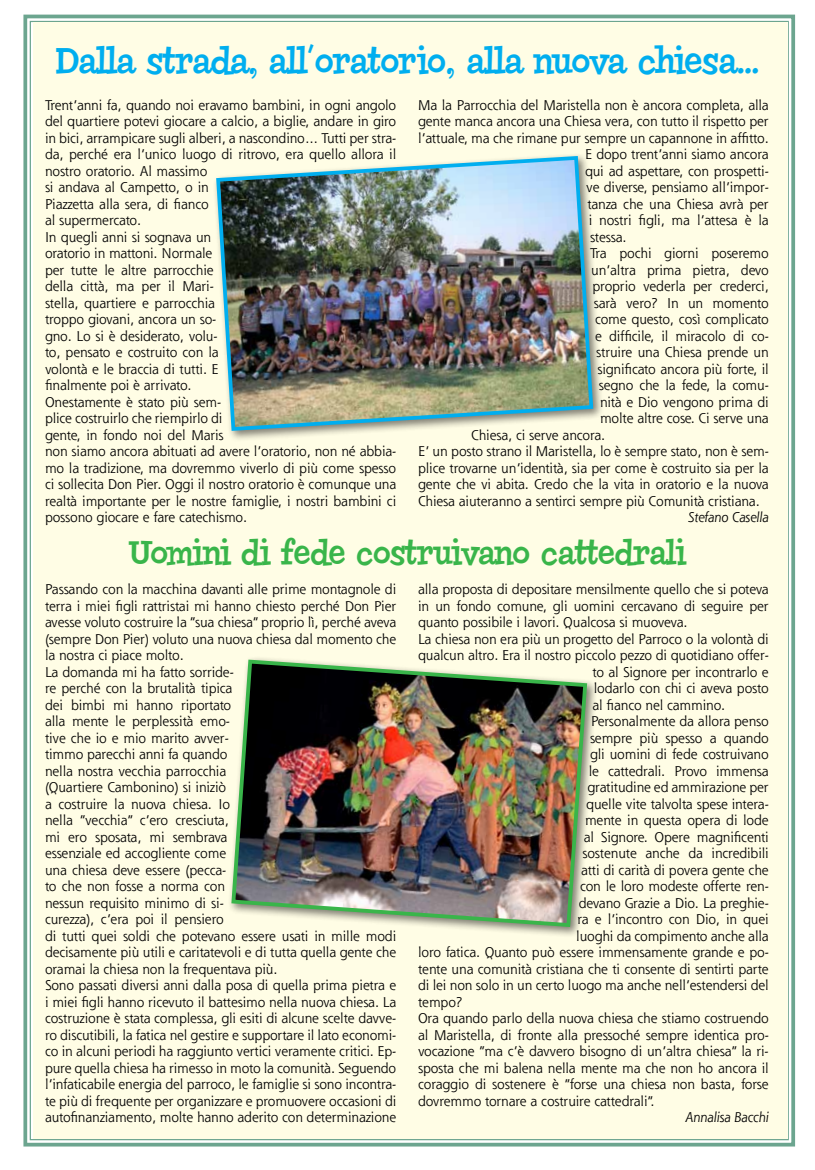
<style>
.page{position:relative;width:815px;height:1170px;background:#fff}
.page>*{position:absolute;margin:0;border:0;box-sizing:border-box;transform-origin:0 0}
.t1{font:36.25px "Chowderhead";color:#00aeef}
.t2{font:33.75px "Chowderhead";color:#39b54a}
.t3{font:13.75px/16.5px "Shannon Std";letter-spacing:-.01em;color:#000}
.t4{font:italic 13.75px "Shannon Std";letter-spacing:-.01em;color:#000}
</style>
<div class="page">
<img style="left:23px;top:14px;width:773px;height:1133px">
<h1 class="t1" style="left:56px;top:40px;width:705px">Dalla strada, all’oratorio, alla nuova chiesa…</h1>
<p class="t3" style="left:45px;top:96px;width:353px">Trent’anni fa, quando noi eravamo bambini, in ogni angolo del quartiere potevi giocare a calcio, a biglie, andare in giro in bici, arrampicare sugli alberi, a nascondino… Tutti per stra&shy;da, perché era l’unico luogo di ritrovo, era quello allora il nostro oratorio. Al massimo<br>si andava al Campetto, o in<br>Piazzetta alla sera, di fianco<br>al supermercato.<br>In quegli anni si sognava un<br>oratorio in mattoni. Normale<br>per tutte le altre parrocchie<br>della città, ma per il Mari-<br>stella, quartiere e parrocchia<br>troppo giovani, ancora un so-<br>gno. Lo si è desiderato, volu-<br>to, pensato e costruito con la<br>volontà e le braccia di tutti. E<br>finalmente poi è arrivato.<br>Onestamente è stato più sem-<br>plice costruirlo che riempirlo di<br>gente, in fondo noi del Maris<br>non siamo ancora abituati ad avere l’oratorio, non né abbia&shy;mo la tradizione, ma dovremmo viverlo di più come spesso ci sollecita Don Pier. Oggi il nostro oratorio è comunque una realtà importante per le nostre famiglie, i nostri bambini ci possono giocare e fare catechismo.</p>
<p class="t3" style="left:418px;top:96px;width:352px">Ma la Parrocchia del Maristella non è ancora completa, alla</p>
<p class="t3" style="left:418px;top:113px;width:352px">gente manca ancora una Chiesa vera, con tutto il rispetto per</p>
<p class="t3" style="left:418px;top:129px;width:352px">l’attuale, ma che rimane pur sempre un capannone in affitto.</p>
<p class="t3" style="left:585px;top:146px;width:185px">E dopo trent’anni siamo ancora</p>
<p class="t3" style="left:585px;top:162px;width:185px">qui ad aspettare, con prospetti-</p>
<p class="t3" style="left:586px;top:179px;width:184px">ve diverse, pensiamo all’impor-</p>
<p class="t3" style="left:587px;top:195px;width:183px">tanza che una Chiesa avrà per</p>
<p class="t3" style="left:589px;top:212px;width:181px">i nostri figli, ma l’attesa è la</p>
<p class="t3" style="left:590px;top:228px;width:38px">stessa.</p>
<p class="t3" style="left:590px;top:245px;width:180px">Tra pochi giorni poseremo</p>
<p class="t3" style="left:591px;top:261px;width:179px">un’altra prima pietra, devo</p>
<p class="t3" style="left:592px;top:278px;width:178px">proprio vederla per crederci,</p>
<p class="t3" style="left:594px;top:294px;width:176px">sarà vero? In un momento</p>
<p class="t3" style="left:595px;top:311px;width:175px">come questo, così complicato</p>
<p class="t3" style="left:595px;top:327px;width:175px">e difficile, il miracolo di co-</p>
<p class="t3" style="left:596px;top:344px;width:174px">struire una Chiesa prende un</p>
<p class="t3" style="left:598px;top:360px;width:173px">significato ancora più forte, il</p>
<p class="t3" style="left:599px;top:377px;width:171px">segno che la fede, la comu-</p>
<p class="t3" style="left:600px;top:393px;width:170px">nità e Dio vengono prima di</p>
<p class="t3" style="left:600px;top:410px;width:170px">molte altre cose. Ci serve una</p>
<p class="t3" style="left:471px;top:426px;width:136px">Chiesa, ci serve ancora.</p>
<p class="t3" style="left:418px;top:443px;width:352px">E’ un posto strano il Maristella, lo è sempre stato, non è sem-</p>
<p class="t3" style="left:418px;top:459px;width:352px">plice trovarne un’identità, sia per come è costruito sia per la</p>
<p class="t3" style="left:418px;top:476px;width:352px">gente che vi abita. Credo che la vita in oratorio e la nuova</p>
<p class="t3" style="left:418px;top:492px;width:343px">Chiesa aiuteranno a sentirci sempre più Comunità cristiana.</p>
<p class="t4" style="left:688px;top:508px;width:82px">Stefano Casella</p>
<h2 class="t2" style="left:129px;top:533px;width:558px">Uomini di fede costruivano cattedrali</h2>
<p class="t3" style="left:45px;top:580px;width:353px">Passando con la macchina davanti alle prime montagnole di terra i miei figli rattristai mi hanno chiesto perché Don Pier avesse voluto costruire la “sua chiesa” proprio lì, perché aveva (sempre Don Pier) voluto una nuova chiesa dal momento che la nostra ci piace molto.<br>La domanda mi ha fatto sorride-<br>re perché con la brutalità tipica<br>dei bimbi mi hanno riportato<br>alla mente le perplessità emo-<br>tive che io e mio marito avver-<br>timmo parecchi anni fa quando<br>nella nostra vecchia parrocchia<br>(Quartiere Cambonino) si iniziò<br>a costruire la nuova chiesa. Io<br>nella “vecchia” c’ero cresciuta,<br>mi ero sposata, mi sembrava<br>essenziale ed accogliente come<br>una chiesa deve essere (pecca-<br>to che non fosse a norma con<br>nessun requisito minimo di si-<br>curezza), c’era poi il pensiero<br>di tutti quei soldi che potevano essere usati in mille modi decisamente più utili e caritatevoli e di tutta quella gente che oramai la chiesa non la frequentava più.<br>Sono passati diversi anni dalla posa di quella prima pietra e i miei figli hanno ricevuto il battesimo nella nuova chiesa. La costruzione è stata complessa, gli esiti di alcune scelte davve&shy;ro discutibili, la fatica nel gestire e supportare il lato economi&shy;co in alcuni periodi ha raggiunto vertici veramente critici. Ep&shy;pure quella chiesa ha rimesso in moto la comunità. Seguendo l’infaticabile energia del parroco, le famiglie si sono incontra&shy;te più di frequente per organizzare e promuovere occasioni di autofinanziamento, molte hanno aderito con determinazione</p>
<p class="t3" style="left:418px;top:580px;width:352px">alla proposta di depositare mensilmente quello che si poteva</p>
<p class="t3" style="left:418px;top:597px;width:352px">in un fondo comune, gli uomini cercavano di seguire per</p>
<p class="t3" style="left:418px;top:613px;width:271px">quanto possibile i lavori. Qualcosa si muoveva.</p>
<p class="t3" style="left:418px;top:630px;width:352px">La chiesa non era più un progetto del Parroco o la volontà di</p>
<p class="t3" style="left:418px;top:646px;width:352px">qualcun altro. Era il nostro piccolo pezzo di quotidiano offer-</p>
<p class="t3" style="left:592px;top:663px;width:178px">to al Signore per incontrarlo e</p>
<p class="t3" style="left:594px;top:679px;width:176px">lodarlo con chi ci aveva posto</p>
<p class="t3" style="left:592px;top:696px;width:134px">al fianco nel cammino.</p>
<p class="t3" style="left:591px;top:712px;width:179px">Personalmente da allora penso</p>
<p class="t3" style="left:590px;top:729px;width:180px">sempre più spesso a quando</p>
<p class="t3" style="left:590px;top:745px;width:180px">gli uomini di fede costruivano</p>
<p class="t3" style="left:589px;top:762px;width:182px">le cattedrali. Provo immensa</p>
<p class="t3" style="left:587px;top:778px;width:183px">gratitudine ed ammirazione per</p>
<p class="t3" style="left:586px;top:795px;width:184px">quelle vite talvolta spese intera-</p>
<p class="t3" style="left:585px;top:811px;width:185px">mente in questa opera di lode</p>
<p class="t3" style="left:584px;top:828px;width:186px">al Signore. Opere magnificenti</p>
<p class="t3" style="left:582px;top:844px;width:188px">sostenute anche da incredibili</p>
<p class="t3" style="left:581px;top:861px;width:189px">atti di carità di povera gente che</p>
<p class="t3" style="left:580px;top:877px;width:190px">con le loro modeste offerte ren-</p>
<p class="t3" style="left:579px;top:894px;width:191px">devano Grazie a Dio. La preghie-</p>
<p class="t3" style="left:577px;top:910px;width:193px">ra e l’incontro con Dio, in quei</p>
<p class="t3" style="left:576px;top:927px;width:194px">luoghi da compimento anche alla</p>
<p class="t3" style="left:418px;top:943px;width:352px">loro fatica. Quanto può essere immensamente grande e po-</p>
<p class="t3" style="left:418px;top:960px;width:352px">tente una comunità cristiana che ti consente di sentirti parte</p>
<p class="t3" style="left:418px;top:976px;width:352px">di lei non solo in un certo luogo ma anche nell’estendersi del</p>
<p class="t3" style="left:418px;top:993px;width:46px">tempo?</p>
<p class="t3" style="left:418px;top:1009px;width:352px">Ora quando parlo della nuova chiesa che stiamo costruendo</p>
<p class="t3" style="left:418px;top:1026px;width:352px">al Maristella, di fronte alla pressoché sempre identica pro-</p>
<p class="t3" style="left:418px;top:1042px;width:352px">vocazione “ma c’è davvero bisogno di un’altra chiesa” la ri-</p>
<p class="t3" style="left:418px;top:1059px;width:352px">sposta che mi balena nella mente ma che non ho ancora il</p>
<p class="t3" style="left:418px;top:1075px;width:352px">coraggio di sostenere è “forse una chiesa non basta, forse</p>
<p class="t3" style="left:418px;top:1092px;width:238px">dovremmo tornare a costruire cattedrali”.</p>
<p class="t4" style="left:686px;top:1108px;width:85px">Annalisa Bacchi</p>
</div>
